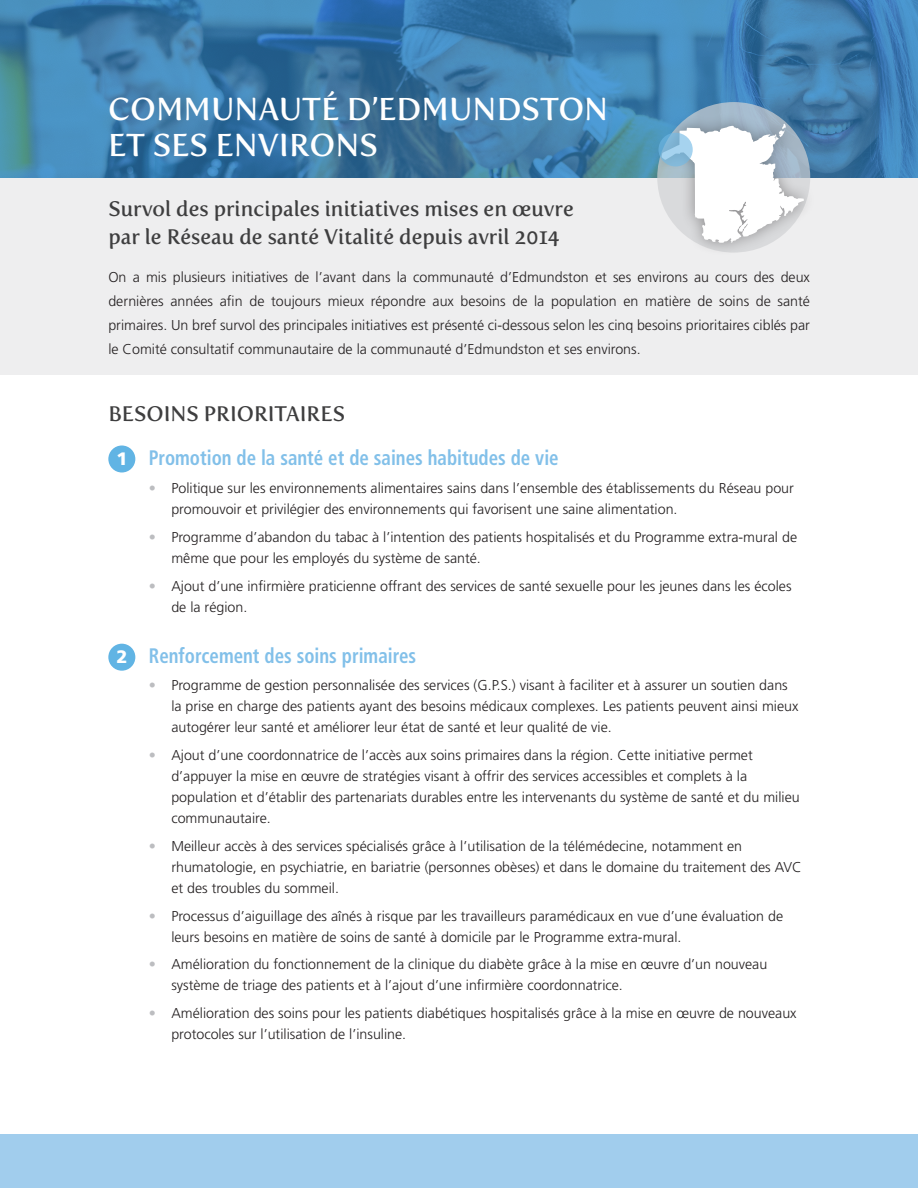
<style>
.page{position:relative;width:918px;height:1188px;background:#fff}
.page>*{position:absolute;margin:0;border:0;box-sizing:border-box;transform-origin:0 0}
.Titre_1{font:31.5px/36px "Fertigo Pro";color:#fff}
.Titre_2{font:21px/28.5px "Fertigo Pro";color:#3e3e3f}
.Titre_3{font:700 condensed 21px "Frutiger";color:#82c0e9;scale:.9 1}
.t1{font:300 14.25px/21px "Frutiger";color:#231f20}
.s1{font-weight:900;font-stretch:normal;font-size:18px;color:#fff}
.s2{color:#bcbdc0}
</style>
<div class="page">
<div style="left:0;top:1134px;width:918px;height:54px;background:#a1cded"></div>
<svg style="left:0;top:0;width:918px;height:178px;background:#3e7dac"></svg>
<div style="left:0;top:178px;width:918px;height:197px;background:#eeeeef"></div>
<div style="left:108px;top:446px;width:27px;height:26px;background:#61b4e4;border-radius:50%"></div>
<div style="left:108px;top:644px;width:27px;height:27px;background:#61b4e4;border-radius:50%"></div>
<div style="left:648px;top:111px;width:169px;height:146px;background:#231f20;opacity:.4"></div>
<svg style="left:662px;top:124px;width:142px;height:119px"></svg>
<svg style="left:659px;top:133px;width:34px;height:33px"></svg>
<p class="Titre_1" style="left:108px;top:91px;width:502px">COMMUNAUTÉ D’EDMUNDSTON<br>ET SES ENVIRONS</p>
<p class="Titre_2" style="left:108px;top:194px;width:467px">Survol des principales initiatives mises en œuvre par le Réseau de santé Vitalité depuis avril 2014</p>
<p class="t1" style="left:108px;top:265px;width:703px;line-height:24px;text-align:justify">On a mis plusieurs initiatives de l’avant dans la communauté d’Edmundston et ses environs au cours des deux dernières années afin de toujours mieux répondre aux besoins de la population en matière de soins de santé primaires. Un bref survol des principales initiatives est présenté ci-dessous selon les cinq besoins prioritaires ciblés par le Comité consultatif communautaire de la communauté d’Edmundston et ses environs.</p>
<p class="Titre_2" style="left:108px;top:400px;width:238px">BESOINS PRIORITAIRES</p>
<p class="Titre_3" style="left:116px;top:446px;width:493px"><span class="s1">1</span> Promotion de la santé et de saines habitudes de vie</p>
<p class="t1" style="left:171px;top:478px;width:624px;text-indent:-22px"><span class="s2">•</span> Politique sur les environnements alimentaires sains dans l’ensemble des établissements du Réseau pour promouvoir et privilégier des environnements qui favorisent une saine alimentation.</p>
<p class="t1" style="left:171px;top:526px;width:627px;text-indent:-22px"><span class="s2">•</span> Programme d’abandon du tabac à l’intention des patients hospitalisés et du Programme extra-mural de même que pour les employés du système de santé.</p>
<p class="t1" style="left:171px;top:575px;width:622px;text-indent:-22px"><span class="s2">•</span> Ajout d’une infirmière praticienne offrant des services de santé sexuelle pour les jeunes dans les écoles de la région.</p>
<p class="Titre_3" style="left:116px;top:643px;width:335px"><span class="s1">2</span> Renforcement des soins primaires</p>
<p class="t1" style="left:171px;top:675px;width:629px;text-indent:-22px"><span class="s2">•</span> Programme de gestion personnalisée des services (G.P.S.) visant à faciliter et à assurer un soutien dans la prise en charge des patients ayant des besoins médicaux complexes. Les patients peuvent ainsi mieux autogérer leur santé et améliorer leur état de santé et leur qualité de vie.</p>
<p class="t1" style="left:171px;top:745px;width:630px;text-indent:-22px"><span class="s2">•</span> Ajout d’une coordonnatrice de l’accès aux soins primaires dans la région. Cette initiative permet d’appuyer la mise en œuvre de stratégies visant à offrir des services accessibles et complets à la population et d’établir des partenariats durables entre les intervenants du système de santé et du milieu communautaire.</p>
<p class="t1" style="left:171px;top:835px;width:632px;text-indent:-22px"><span class="s2">•</span> Meilleur accès à des services spécialisés grâce à l’utilisation de la télémédecine, notamment en rhumatologie, en psychiatrie, en bariatrie (personnes obèses) et dans le domaine du traitement des AVC et des troubles du sommeil.</p>
<p class="t1" style="left:171px;top:905px;width:613px;text-indent:-22px"><span class="s2">•</span> Processus d’aiguillage des aînés à risque par les travailleurs paramédicaux en vue d’une évaluation de leurs besoins en matière de soins de santé à domicile par le Programme extra-mural.</p>
<p class="t1" style="left:171px;top:954px;width:597px;text-indent:-22px"><span class="s2">•</span> Amélioration du fonctionnement de la clinique du diabète grâce à la mise en œuvre d’un nouveau système de triage des patients et à l’ajout d’une infirmière coordonnatrice.</p>
<p class="t1" style="left:171px;top:1003px;width:627px;text-indent:-22px"><span class="s2">•</span> Amélioration des soins pour les patients diabétiques hospitalisés grâce à la mise en œuvre de nouveaux protocoles sur l’utilisation de l’insuline.</p>
</div>
